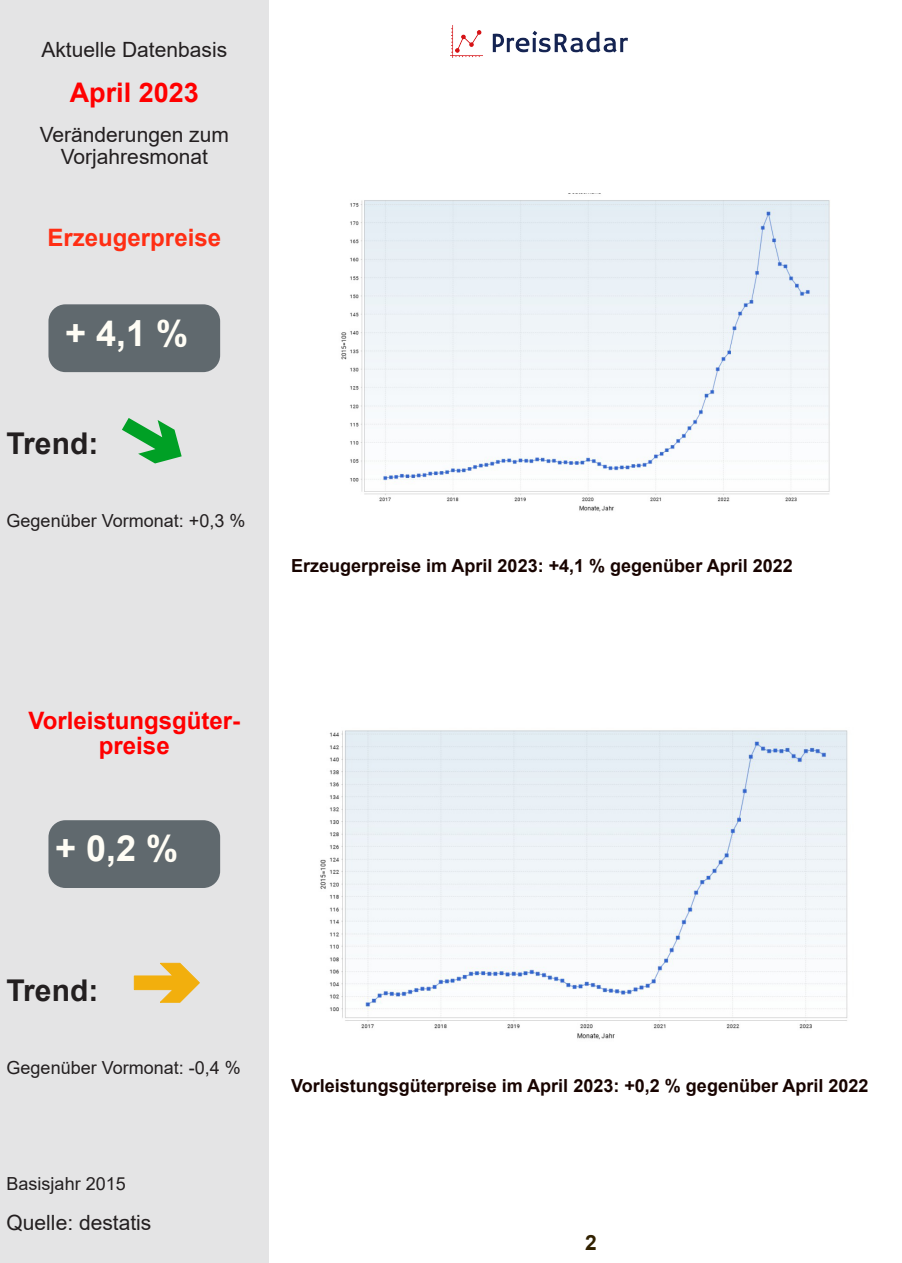
<style>
.page{position:relative;width:902px;height:1263px;background:#fff}
.page>*{position:absolute;margin:0;border:0;box-sizing:border-box;transform-origin:0 0}
.t1{font:700 36px "Arial";color:#fffdf5}
.t2{font:700 30px "Arial";color:#231f20}
.t3{font:700 27px "Arial";color:#f00}
.t4{font:700 24px/24.8px "Arial";color:#f00;text-align:center}
.t5{font:700 24px "Arial";color:#ff2e14}
.t6{font:21px/21.8px "Arial";color:#231f20;text-align:center}
.t7{font:700 21px "Arial";color:#312100}
.t8{font:700 18px "Arial";color:#180400}
.t9{font:18px "Arial";color:#231f20}
</style>
<div class="page">
<img style="left:451px;top:25px;width:176px;height:33px">
<div style="left:0;top:0;width:268px;height:1263px;background:#e4e4e5"></div>
<div style="left:48px;top:304px;width:172px;height:68px;background:#60696e;border-radius:17px"></div>
<div style="left:48px;top:820px;width:172px;height:68px;background:#60696e;border-radius:17px"></div>
<img style="left:341px;top:200px;width:489px;height:312px">
<img style="left:320px;top:730px;width:528px;height:310px">
<svg style="left:122px;top:418px;width:60px;height:45px"></svg>
<svg style="left:134px;top:963px;width:66px;height:40px"></svg>
<p class="t6" style="left:41px;top:40px;width:187px">Aktuelle Datenbasis</p>
<h3 class="t3" style="left:70px;top:83px;width:131px">April 2023</h3>
<p class="t6" style="left:40px;top:126px;width:191px">Veränderungen zum<br>Vorjahresmonat</p>
<h3 class="t5" style="left:48px;top:229px;width:175px">Erzeugerpreise</h3>
<h1 class="t1" style="left:65px;top:320px;width:125px">+ 4,1 %</h1>
<h2 class="t2" style="left:7px;top:432px;width:93px">Trend:</h2>
<p class="t9" style="left:7px;top:514px;width:240px">Gegenüber Vormonat: +0,3 %</p>
<p class="t8" style="left:291px;top:558px;width:503px">Erzeugerpreise im April 2023: +4,1 % gegenüber April 2022</p>
<h3 class="t4" style="left:28px;top:710px;width:213px">Vorleistungsgüter&shy;preise</h3>
<h1 class="t1" style="left:55px;top:835px;width:125px">+ 0,2 %</h1>
<h2 class="t2" style="left:7px;top:979px;width:93px">Trend:</h2>
<p class="t9" style="left:7px;top:1061px;width:236px">Gegenüber Vormonat: -0,4 %</p>
<p class="t9" style="left:7px;top:1177px;width:121px">Basisjahr 2015</p>
<p class="t6" style="left:7px;top:1213px;width:146px">Quelle: destatis</p>
<p class="t8" style="left:291px;top:1079px;width:579px">Vorleistungsgüterpreise im April 2023: +0,2 % gegenüber April 2022</p>
<p class="t7" style="left:585px;top:1235px;width:13px">2</p>
</div>
